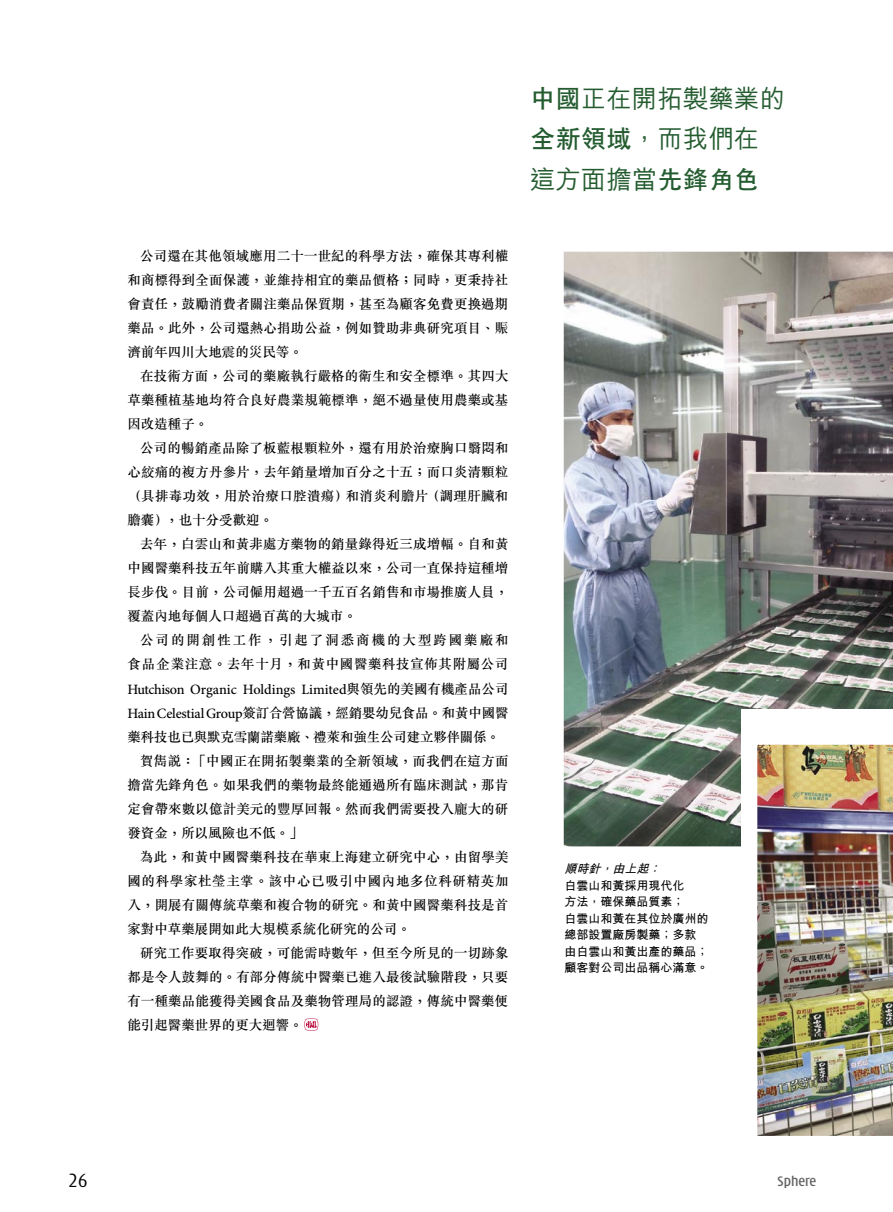
<style>
.page{position:relative;width:893px;height:1212px;background:#fff}
.page>*{position:absolute;margin:0;border:0;box-sizing:border-box;transform-origin:0 0}
.Chi_Call_Out{font:500 25.5px/40.5px "M Hei";color:#245c30}
.t1{font:300 condensed 21px "Modena";color:#000}
.t2{font:500 condensed 15px "Modena";color:#636363}
.Chi_Body_text{font:500 14.25px "Minion Pro";letter-spacing:-.005em;color:#000}
.Chi_Body_text-2{font:500 13.5px/24px "M Sung";letter-spacing:.01em;color:#000;text-align:justify}
.Chi_Body_text-3{font:500 13.5px/24px "M Sung";letter-spacing:-.015em;color:#000}
.Chi_Body_text-4{font:500 13.5px/24px "M Sung";letter-spacing:.07em;color:#000;text-align:right}
.Chi_Photo_Captions{font:700 12px/16.5px "M Hei";color:#000}
.s1{font-family:"C Hei 2";font-weight:700}
.s2{font-family:"M Sung";font-size:13.5px}
.s3{font-family:"Minion Pro";font-size:14.25px}
.s4{font-style:italic}
</style>
<div class="page">
<img style="left:563px;top:251px;width:330px;height:596px">
<svg style="left:304px;top:1018px;width:14px;height:12px"></svg>
<div style="left:742px;top:709px;width:151px;height:190px;background:#fff"></div>
<img style="left:757px;top:744px;width:136px;height:392px">
<p class="Chi_Call_Out" style="left:530px;top:79px;width:256px"><span class="s1">中國</span>正在開拓製藥業的<span class="s1">全新領域</span>，而我們在這方面擔當<span class="s1">先鋒角色</span></p>
<p class="Chi_Body_text-2" style="left:127px;top:245px;width:383px;text-indent:13px">公司還在其他領域應用二十一世紀的科學方法，確保其專利權和商標得到全面保護，並維持相宜的藥品價格；同時，更秉持社會責任，鼓勵消費者關注藥品保質期，甚至為顧客免費更換過期藥品。此外，公司還熱心捐助公益，例如贊助非典研究項目、賑濟前年四川大地震的災民等。</p>
<p class="Chi_Body_text-2" style="left:127px;top:365px;width:383px;text-indent:13px">在技術方面，公司的藥廠執行嚴格的衛生和安全標準。其四大草藥種植基地均符合良好農業規範標準，絕不過量使用農藥或基因改造種子。</p>
<p class="Chi_Body_text-2" style="left:127px;top:437px;width:383px;text-indent:13px">公司的暢銷產品除了板藍根顆粒外，還有用於治療胸口翳悶和心絞痛的複方丹參片，去年銷量增加百分之十五；而口炎清顆粒（具排毒功效，用於治療口腔潰瘍）和消炎利膽片（調理肝臟和膽囊），也十分受歡迎。</p>
<p class="Chi_Body_text-2" style="left:127px;top:533px;width:383px;text-indent:13px">去年，白雲山和黃非處方藥物的銷量錄得近三成增幅。自和黃中國醫藥科技五年前購入其重大權益以來，公司一直保持這種增長步伐。目前，公司僱用超過一千五百名銷售和市場推廣人員，覆蓋內地每個人口超過百萬的大城市。</p>
<p class="Chi_Body_text-4" style="left:127px;top:629px;width:383px">公司的開創性工作，引起了洞悉商機的大型跨國藥廠和食品企業注意。去年十月，和黃中國醫藥科技宣佈其附屬公司</p>
<p class="Chi_Body_text" style="left:127px;top:680px;width:383px">Hutchison Organic Holdings Limited<span class="s2">與領先的美國有機產品公司</span></p>
<p class="Chi_Body_text-3" style="left:127px;top:701px;width:383px"><span class="s3">Hain Celestial Group</span>簽訂合營協議，經銷嬰幼兒食品。和黃中國醫藥科技也已與默克雪蘭諾藥廠、禮萊和強生公司建立夥伴關係。</p>
<p class="Chi_Body_text-2" style="left:127px;top:749px;width:383px;text-indent:13px">賀雋說：「中國正在開拓製藥業的全新領域，而我們在這方面擔當先鋒角色。如果我們的藥物最終能通過所有臨床測試，那肯定會帶來數以億計美元的豐厚回報。然而我們需要投入龐大的研發資金，所以風險也不低。」</p>
<p class="Chi_Body_text-2" style="left:127px;top:845px;width:383px;text-indent:13px">為此，和黃中國醫藥科技在華東上海建立研究中心，由留學美國的科學家杜瑩主掌。該中心已吸引中國內地多位科研精英加入，開展有關傳統草藥和複合物的研究。和黃中國醫藥科技是首家對中草藥展開如此大規模系統化研究的公司。</p>
<p class="Chi_Body_text-2" style="left:127px;top:941px;width:383px;text-indent:13px">研究工作要取得突破，可能需時數年，但至今所見的一切跡象都是令人鼓舞的。有部分傳統中醫藥已進入最後試驗階段，只要有一種藥品能獲得美國食品及藥物管理局的認證，傳統中醫藥便能引起醫藥世界的更大迴響。</p>
<p class="Chi_Photo_Captions" style="left:564px;top:861px;width:145px"><span class="s4">順時針，由上起：<br></span>白雲山和黃採用現代化<br>方法，確保藥品質素；<br>白雲山和黃在其位於廣州的總部設置廠房製藥；多款由白雲山和黃出產的藥品；顧客對公司出品稱心滿意。</p>
<h2 class="t1" style="left:68px;top:1170px;width:21px">26</h2>
<p class="t2" style="left:778px;top:1174px;width:40px">Sphere</p>
</div>
